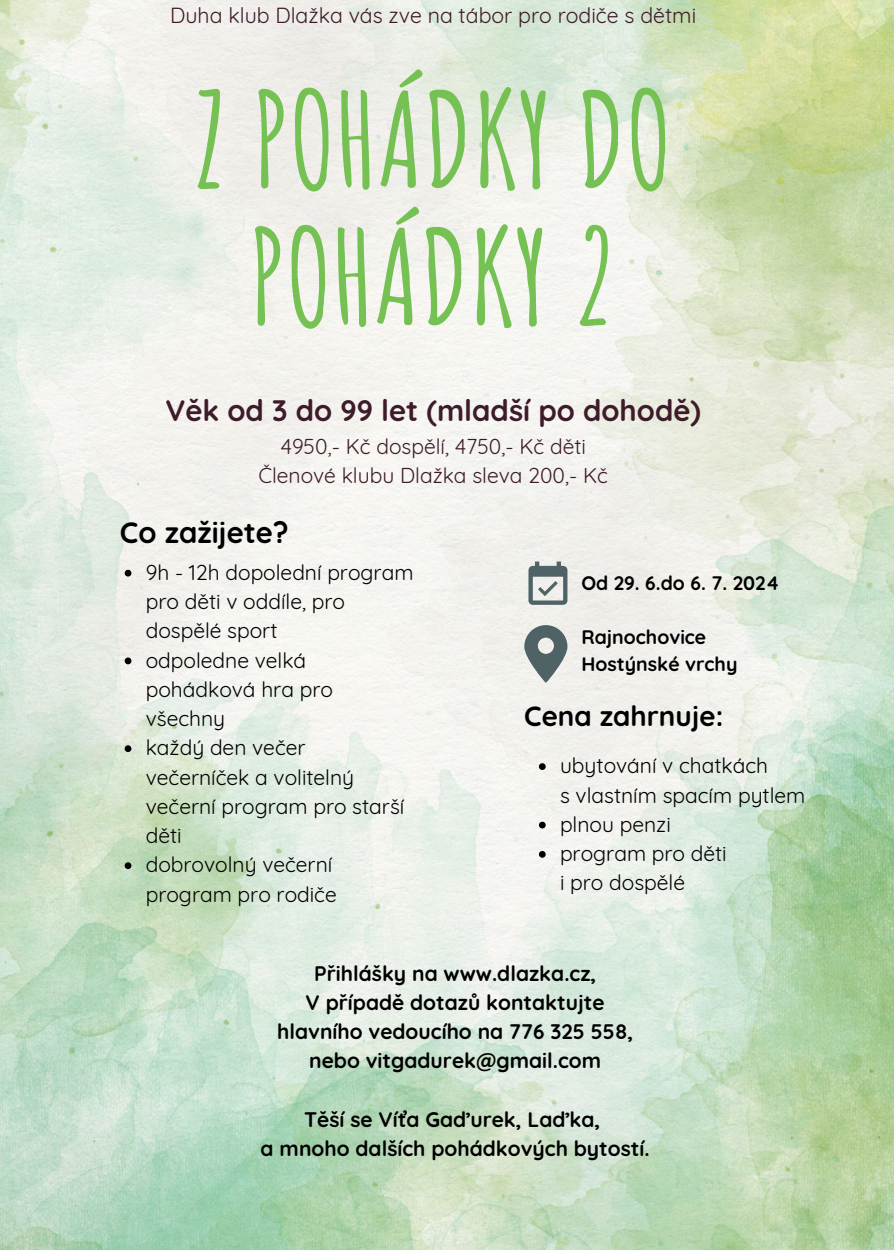
<style>
.page{position:relative;width:894px;height:1250px;background:#fff}
.page>*{position:absolute;margin:0;border:0;box-sizing:border-box;transform-origin:0 0}
.t1{font:700 129.45px/137.2px "Amatic SC";color:#76c153;text-align:center}
.t2{font:700 29.55px "Quicksand";color:#3d1b2a}
.t3{font:700 29.4px "Quicksand";color:#000}
.t4{font:700 27.9px "Quicksand";color:#000}
.t5{font:21.3px "Quicksand";color:#3d1b2a}
.t6{font:21px/29.2px "Quicksand";color:#000}
.t7{font:700 21px "Quicksand";color:#000}
.t8{font:21px "Quicksand";color:#3d1b2a}
.t9{font:700 19.5px "Quicksand";color:#000}
</style>
<div class="page">
<img style="left:0;top:0;width:893px;height:1250px">
<svg style="left:524px;top:625px;width:43px;height:57px;background:#909b9b"></svg>
<svg style="left:528px;top:561px;width:39px;height:43px;background:#9da7a7"></svg>
<svg style="left:125px;top:570px;width:6px;height:6px"></svg>
<svg style="left:125px;top:657px;width:6px;height:7px"></svg>
<svg style="left:125px;top:745px;width:6px;height:7px"></svg>
<svg style="left:125px;top:862px;width:6px;height:7px"></svg>
<svg style="left:538px;top:763px;width:7px;height:7px"></svg>
<svg style="left:538px;top:822px;width:7px;height:6px"></svg>
<svg style="left:538px;top:851px;width:7px;height:7px"></svg>
<p class="t5" style="left:170px;top:2px;width:527px">Duha klub Dlažka vás zve na tábor pro rodiče s dětmi</p>
<p class="t1" style="left:194px;top:69px;width:479px">Z POHÁDKY DO<br>POHÁDKY 2</p>
<p class="t2" style="left:165px;top:392px;width:537px">Věk od 3 do 99 let (mladší po dohodě)</p>
<p class="t8" style="left:280px;top:433px;width:307px">4950,- Kč dospělí, 4750,- Kč děti</p>
<p class="t8" style="left:258px;top:462px;width:351px">Členové klubu Dlažka sleva 200,- Kč</p>
<p class="t3" style="left:120px;top:514px;width:170px">Co zažijete?</p>
<p class="t6" style="left:146px;top:557px;width:269px">9h - 12h dopolední program pro děti v oddíle, pro dospělé sport</p>
<p class="t6" style="left:146px;top:645px;width:189px">odpoledne velká pohádková hra pro všechny</p>
<p class="t6" style="left:146px;top:733px;width:260px">každý den večer večerníček a volitelný večerní program pro starší děti</p>
<p class="t6" style="left:146px;top:850px;width:192px">dobrovolný večerní program pro rodiče</p>
<p class="t9" style="left:581px;top:571px;width:200px">Od 29. 6.do 6. 7. 2024</p>
<p class="t9" style="left:581px;top:625px;width:126px">Rajnochovice</p>
<p class="t9" style="left:581px;top:652px;width:157px">Hostýnské vrchy</p>
<p class="t4" style="left:524px;top:698px;width:200px">Cena zahrnuje:</p>
<p class="t6" style="left:560px;top:751px;width:247px">ubytování v chatkách<br>s vlastním spacím pytlem</p>
<p class="t6" style="left:560px;top:809px;width:112px">plnou penzi</p>
<p class="t6" style="left:560px;top:839px;width:168px">program pro děti i pro dospělé</p>
<p class="t7" style="left:314px;top:960px;width:284px">Přihlášky na www.dlazka.cz,</p>
<p class="t7" style="left:305px;top:989px;width:300px">V případě dotazů kontaktujte</p>
<p class="t7" style="left:277px;top:1018px;width:357px">hlavního vedoucího na 776 325 558,</p>
<p class="t7" style="left:309px;top:1047px;width:293px">nebo vitgadurek@gmail.com</p>
<p class="t7" style="left:304px;top:1106px;width:298px">Těší se Víťa Gaďurek, Laďka,</p>
<p class="t7" style="left:260px;top:1135px;width:390px">a mnoho dalších pohádkových bytostí.</p>
</div>
